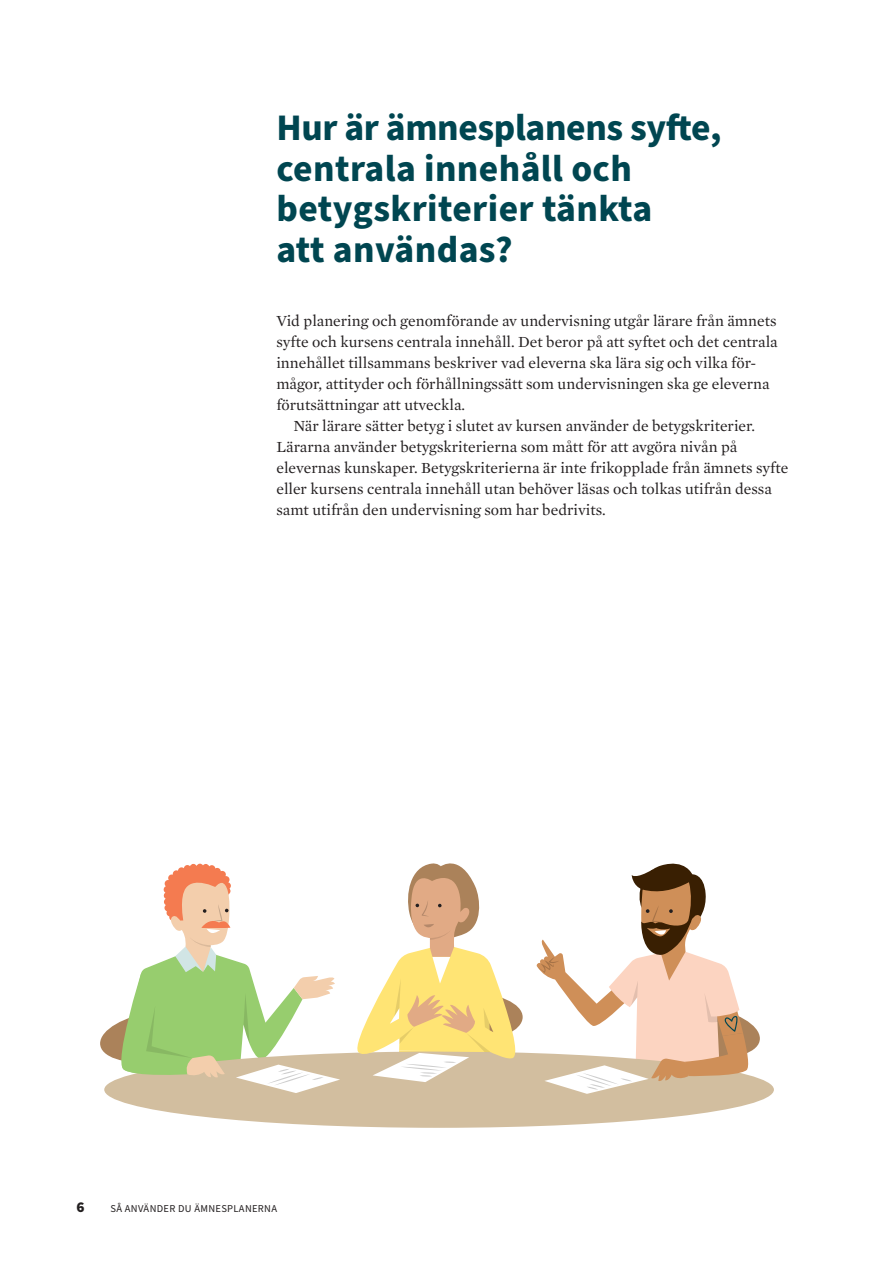
<style>
.page{position:relative;width:893px;height:1263px;background:#fff}
.page>*{position:absolute;margin:0;border:0;box-sizing:border-box;transform-origin:0 0}
.t1{font:700 37.5px/40.5px "Source Sans Pro";letter-spacing:.01em;color:#004651}
.Bröd_indrag{font:15.75px/21px "Mercury Text G1";color:#231f20}
.Bröd{font:15.75px/21px "Mercury Text G1";color:#231f20}
.t2{font:900 15px "Source Sans Pro";color:#231f20}
.t3{font:10.5px "Source Sans Pro";letter-spacing:.03em;color:#231f20}
</style>
<div class="page">
<div style="left:104px;top:1051px;width:670px;height:77px;background:#d2be9f;border-radius:50%"></div>
<svg style="left:100px;top:864px;width:240px;height:229px"></svg>
<svg style="left:535px;top:863px;width:225px;height:231px"></svg>
<svg style="left:352px;top:863px;width:170px;height:219px"></svg>
<h1 class="t1" style="left:276px;top:109px;width:447px">Hur är ämnesplanens syfte, centrala innehåll och betygskriterier tänkta<br>att användas?</h1>
<p class="Bröd" style="left:276px;top:309px;width:503px">Vid planering och genomförande av undervisning utgår lärare från ämnets syfte och kursens centrala innehåll. Det beror på att syftet och det centrala innehållet tillsammans beskriver vad eleverna ska lära sig och vilka för&shy;mågor, attityder och förhållningssätt som undervisningen ska ge eleverna förutsättningar att utveckla.</p>
<p class="Bröd_indrag" style="left:276px;top:414px;width:513px;text-indent:17px">När lärare sätter betyg i slutet av kursen använder de betygskriterier.<br>Lärarna använder betygskriterierna som mått för att avgöra nivån på elevernas kunskaper. Betygskriterierna är inte frikopplade från ämnets syfte eller kursens centrala innehåll utan behöver läsas och tolkas utifrån dessa samt utifrån den undervisning som har bedrivits.</p>
<p class="t2" style="left:77px;top:1196px;width:10px">6</p>
<p class="t3" style="left:111px;top:1201px;width:168px">SÅ ANVÄNDER DU ÄMNESPLANERNA</p>
</div>
